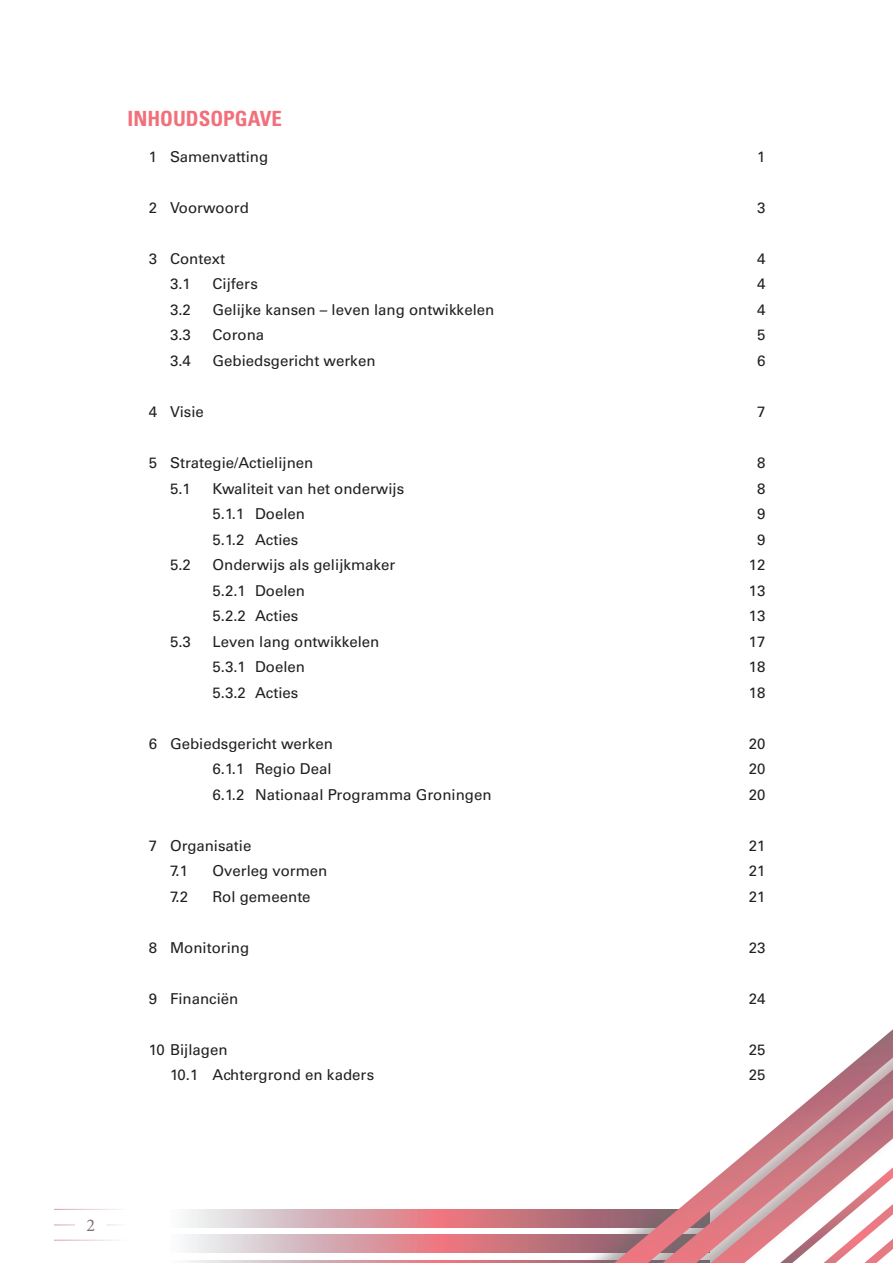
<style>
.page{position:relative;width:893px;height:1263px;background:#fff}
.page>*{position:absolute;margin:0;border:0;box-sizing:border-box;transform-origin:0 0}
.t1{font:700 condensed 21px "Univers";color:#f1707b}
.t2{font:18px "Minion Pro";color:#836e79}
.t3{font:15px "Univers";color:#231f20}
</style>
<div class="page">
<svg style="left:54px;top:1029px;width:839px;height:234px"></svg>
<hr style="left:54px;top:1209px;width:74px;height:1px;background:#b66f74">
<p class="t1" style="left:128px;top:105px;width:156px">INHOUDSOPGAVE</p>
<p class="t3" style="left:149px;top:148px;width:121px">1 Samenvatting</p>
<p class="t3" style="left:757px;top:148px;width:10px">1</p>
<p class="t3" style="left:149px;top:199px;width:102px">2 Voorwoord</p>
<p class="t3" style="left:757px;top:199px;width:10px">3</p>
<p class="t3" style="left:149px;top:250px;width:78px">3 Context</p>
<p class="t3" style="left:757px;top:250px;width:10px">4</p>
<p class="t3" style="left:170px;top:275px;width:22px">3.1</p>
<p class="t3" style="left:213px;top:275px;width:47px">Cijfers</p>
<p class="t3" style="left:757px;top:275px;width:10px">4</p>
<p class="t3" style="left:170px;top:301px;width:22px">3.2</p>
<p class="t3" style="left:213px;top:301px;width:283px">Gelijke kansen – leven lang ontwikkelen</p>
<p class="t3" style="left:757px;top:301px;width:10px">4</p>
<p class="t3" style="left:170px;top:326px;width:22px">3.3</p>
<p class="t3" style="left:213px;top:326px;width:53px">Corona</p>
<p class="t3" style="left:757px;top:326px;width:10px">5</p>
<p class="t3" style="left:170px;top:352px;width:22px">3.4</p>
<p class="t3" style="left:213px;top:352px;width:164px">Gebiedsgericht werken</p>
<p class="t3" style="left:757px;top:352px;width:10px">6</p>
<p class="t3" style="left:149px;top:403px;width:57px">4 Visie</p>
<p class="t3" style="left:757px;top:403px;width:10px">7</p>
<p class="t3" style="left:149px;top:454px;width:166px">5 Strategie/Actielijnen</p>
<p class="t3" style="left:757px;top:454px;width:10px">8</p>
<p class="t3" style="left:170px;top:479px;width:22px">5.1</p>
<p class="t3" style="left:213px;top:479px;width:193px">Kwaliteit van het onderwijs</p>
<p class="t3" style="left:757px;top:479px;width:10px">8</p>
<p class="t3" style="left:213px;top:505px;width:94px">5.1.1 Doelen</p>
<p class="t3" style="left:757px;top:505px;width:10px">9</p>
<p class="t3" style="left:213px;top:530px;width:87px">5.1.2 Acties</p>
<p class="t3" style="left:757px;top:530px;width:10px">9</p>
<p class="t3" style="left:170px;top:556px;width:22px">5.2</p>
<p class="t3" style="left:213px;top:556px;width:184px">Onderwijs als gelijkmaker</p>
<p class="t3" style="left:749px;top:556px;width:18px">12</p>
<p class="t3" style="left:213px;top:581px;width:94px">5.2.1 Doelen</p>
<p class="t3" style="left:749px;top:581px;width:18px">13</p>
<p class="t3" style="left:213px;top:607px;width:87px">5.2.2 Acties</p>
<p class="t3" style="left:749px;top:607px;width:18px">13</p>
<p class="t3" style="left:170px;top:632px;width:22px">5.3</p>
<p class="t3" style="left:213px;top:632px;width:168px">Leven lang ontwikkelen</p>
<p class="t3" style="left:749px;top:632px;width:18px">17</p>
<p class="t3" style="left:213px;top:658px;width:94px">5.3.1 Doelen</p>
<p class="t3" style="left:749px;top:658px;width:18px">18</p>
<p class="t3" style="left:213px;top:683px;width:87px">5.3.2 Acties</p>
<p class="t3" style="left:749px;top:683px;width:18px">18</p>
<p class="t3" style="left:149px;top:734px;width:186px">6 Gebiedsgericht werken</p>
<p class="t3" style="left:749px;top:734px;width:18px">20</p>
<p class="t3" style="left:213px;top:760px;width:120px">6.1.1 Regio Deal</p>
<p class="t3" style="left:749px;top:760px;width:18px">20</p>
<p class="t3" style="left:213px;top:785px;width:280px">6.1.2 Nationaal Programma Groningen</p>
<p class="t3" style="left:749px;top:785px;width:18px">20</p>
<p class="t3" style="left:149px;top:836px;width:104px">7 Organisatie</p>
<p class="t3" style="left:749px;top:836px;width:18px">21</p>
<p class="t3" style="left:170px;top:862px;width:19px">7.1</p>
<p class="t3" style="left:213px;top:862px;width:116px">Overleg vormen</p>
<p class="t3" style="left:749px;top:862px;width:18px">21</p>
<p class="t3" style="left:170px;top:887px;width:19px">7.2</p>
<p class="t3" style="left:213px;top:887px;width:100px">Rol gemeente</p>
<p class="t3" style="left:749px;top:887px;width:18px">21</p>
<p class="t3" style="left:149px;top:938px;width:102px">8 Monitoring</p>
<p class="t3" style="left:749px;top:938px;width:18px">23</p>
<p class="t3" style="left:149px;top:989px;width:91px">9 Financiën</p>
<p class="t3" style="left:749px;top:989px;width:18px">24</p>
<p class="t3" style="left:149px;top:1040px;width:80px">10 Bijlagen</p>
<p class="t3" style="left:749px;top:1040px;width:18px">25</p>
<p class="t3" style="left:170px;top:1066px;width:206px">10.1 Achtergrond en kaders</p>
<p class="t3" style="left:749px;top:1066px;width:18px">25</p>
<p class="t2" style="left:86px;top:1213px;width:10px">2</p>
</div>
